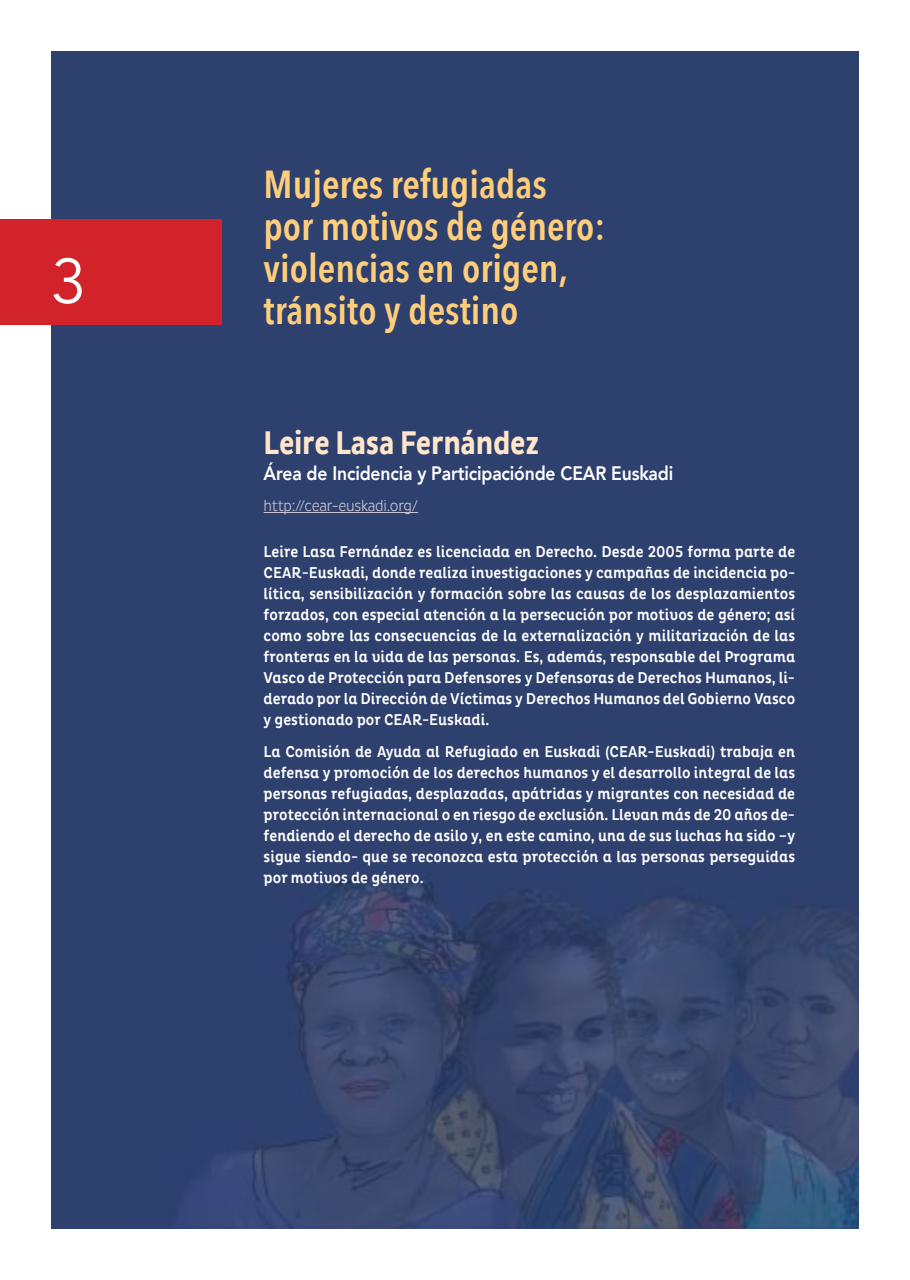
<style>
.page{position:relative;width:910px;height:1280px;background:#fff}
.page>*{position:absolute;margin:0;border:0;box-sizing:border-box;transform-origin:0 0}
.t1{font:63px "Avenir";color:#fff}
.t2{font:600 39px/42px "Avenir Next Condensed";color:#ffce7b}
.t3{font:700 condensed 33px "Pluto Sans W01";letter-spacing:-.01em;color:#ffe6ca;scale:.9 1}
.t4{font:800 19.5px "Avenir";letter-spacing:-.01em;color:#fff;scale:.9 1}
.t5{font:500 condensed 15.75px/21px "Pluto W01";color:#fff;text-align:justify;scale:.95 1}
.t6{font:300 condensed 15.75px "Pluto Sans W01";letter-spacing:-.02em;color:#cac6d3;scale:.95 1}
</style>
<div class="page">
<img style="left:51px;top:51px;width:808px;height:1178px">
<div style="left:0;top:219px;width:221px;height:105px;background:#d2232a"></div>
<hr style="left:264px;top:512px;width:154px;height:1px;background:#cac6d3">
<h1 class="t1" style="left:51px;top:244px;width:37px">3</h1>
<h2 class="t2" style="left:264px;top:162px;width:343px">Mujeres refugiadas por motivos de género: violencias en origen, tránsito y destino</h2>
<h3 class="t3" style="left:264px;top:425px;width:308px">Leire Lasa Fernández</h3>
<p class="t4" style="left:264px;top:457px;width:457px">Área de Incidencia y Participaciónde CEAR Euskadi</p>
<p class="t6" style="left:264px;top:496px;width:164px">http://cear-euskadi.org/</p>
<p class="t5" style="left:264px;top:541px;width:561px">Leire Lasa Fernández es licenciada en Derecho. Desde 2005 forma parte de CEAR-Euskadi, donde realiza investigaciones y campañas de incidencia po&shy;lítica, sensibilización y formación sobre las causas de los desplazamientos forzados, con especial atención a la persecución por motivos de género; así como sobre las consecuencias de la externalización y militarización de las fronteras en la vida de las personas. Es, además, responsable del Programa Vasco de Protección para Defensores y Defensoras de Derechos Humanos, li&shy;derado por la Dirección de Víctimas y Derechos Humanos del Gobierno Vasco y gestionado por CEAR-Euskadi.</p>
<p class="t5" style="left:264px;top:741px;width:561px">La Comisión de Ayuda al Refugiado en Euskadi (CEAR-Euskadi) trabaja en defensa y promoción de los derechos humanos y el desarrollo integral de las personas refugiadas, desplazadas, apátridas y migrantes con necesidad de protección internacional o en riesgo de exclusión. Llevan más de 20 años de&shy;fendiendo el derecho de asilo y, en este camino, una de sus luchas ha sido –y sigue siendo- que se reconozca esta protección a las personas perseguidas por motivos de género.</p>
</div>
